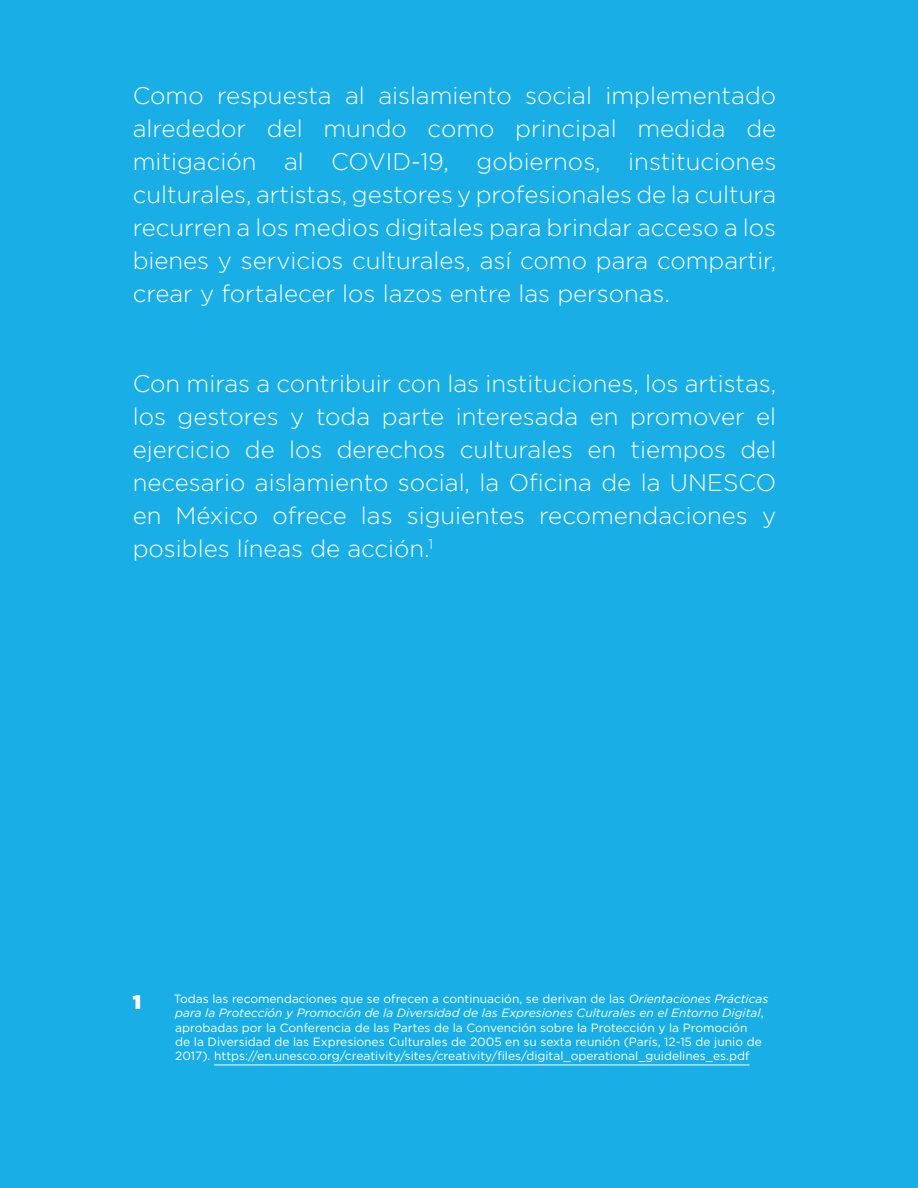
<style>
.page{position:relative;width:918px;height:1188px;background:#19afe6}
.page>*{position:absolute;margin:0;border:0;box-sizing:border-box;transform-origin:0 0}
.t1{font:300 24px/33px "Gotham";color:#fff;text-align:justify}
.t2{font:900 19.5px "Gotham";color:#fff}
.t3{font:12px/14.4px "Gotham";color:#fff}
.s1{font-style:italic}
</style>
<div class="page">
<hr style="left:214px;top:1065px;width:535px;height:1px;background:#fff">
<p class="t1" style="left:133px;top:79px;width:645px">Como respuesta al aislamiento social implementado alrededor del mundo como principal medida de mitigación al COVID-19, gobiernos, instituciones culturales, artistas, gestores y profesionales de la cultura recurren a los medios digitales para brindar acceso a los bienes y servicios culturales, así como para compartir, crear y fortalecer los lazos entre las personas.</p>
<p class="t1" style="left:133px;top:367px;width:645px">Con miras a contribuir con las instituciones, los artistas, los gestores y toda parte interesada en promover el ejercicio de los derechos culturales en tiempos del necesario aislamiento social, la Oficina de la UNESCO en México ofrece las siguientes recomendaciones y posibles líneas de acción.<sup>1</sup></p>
<p class="t2" style="left:133px;top:988px;width:10px">1</p>
<p class="t3" style="left:174px;top:991px;width:596px">Todas las recomendaciones que se ofrecen a continuación, se derivan de las <span class="s1">Orientaciones Prácticas para la Protección y Promoción de la Diversidad de las Expresiones Culturales en el Entorno Digital</span>, aprobadas por la Conferencia de las Partes de la Convención sobre la Protección y la Promoción<br>de la Diversidad de las Expresiones Culturales de 2005 en su sexta reunión (París, 12-15 de junio de 2017). https://en.unesco.org/creativity/sites/creativity/files/digital_operational_guidelines_es.pdf</p>
</div>
